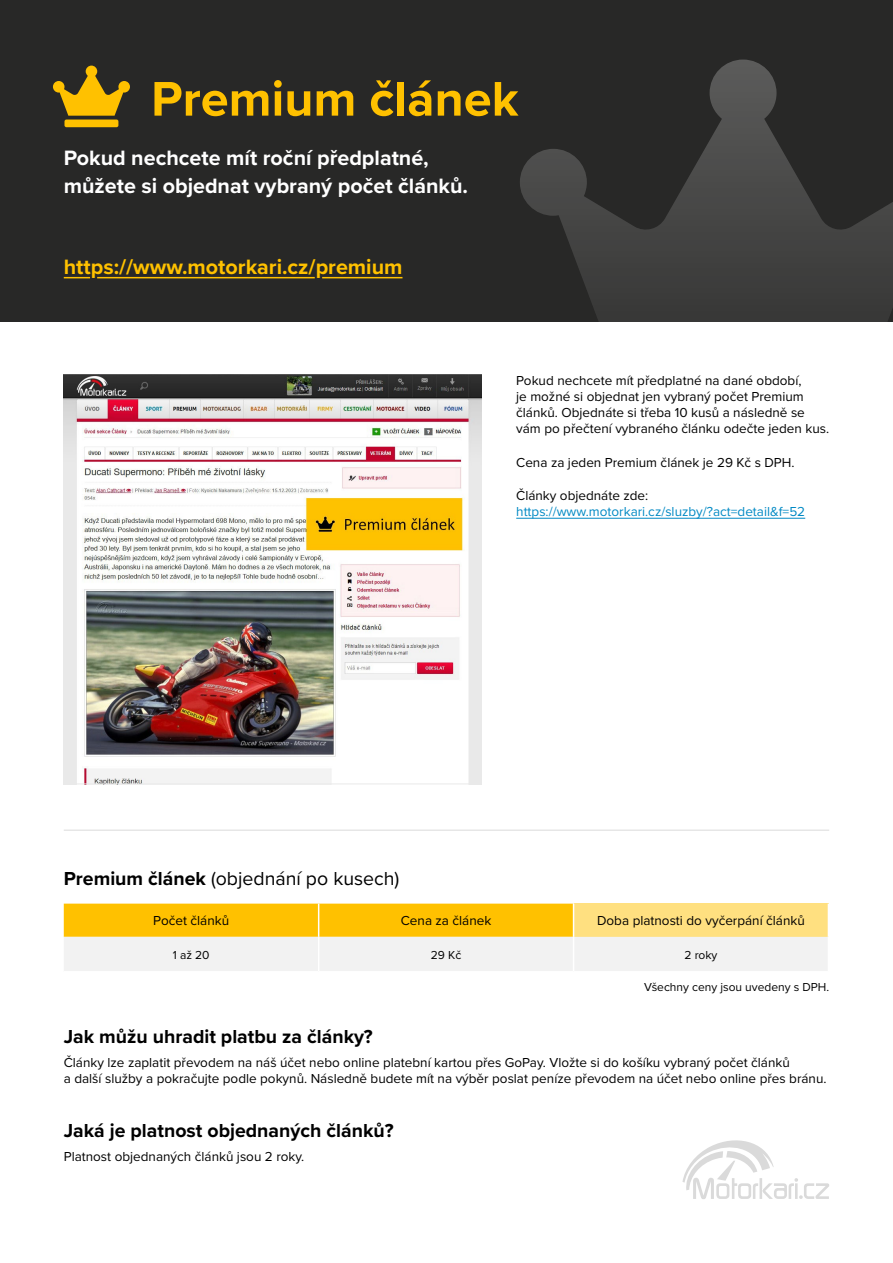
<style>
.page{position:relative;width:893px;height:1263px;background:#fff}
.page>*{position:absolute;margin:0;border:0;box-sizing:border-box;transform-origin:0 0}
.t1{font:700 50.4px "Proxima Nova";color:#ffc100}
.t2{font:700 21.6px/28.3px "Proxima Nova";color:#fff}
.t3{font:700 21.6px "Proxima Nova";color:#ffc100}
.t4{font:700 19.5px "Proxima Nova";color:#000}
.t5{font:19.5px "Proxima Nova";color:#000}
.t6{font:13.5px/16.2px "Proxima Nova";color:#000}
.t7{font:13.5px "Proxima Nova";color:#0089c4}
.t8{font:12px "Proxima Nova";color:#000}
.s1{font-weight:700}
</style>
<div class="page">
<div style="left:0;top:0;width:893px;height:322px;background:#282827"></div>
<svg style="left:520px;top:60px;width:373px;height:262px"></svg>
<hr style="left:64px;top:830px;width:765px;height:1px;background:#dadada">
<svg style="left:682px;top:1140px;width:147px;height:59px"></svg>
<hr style="left:516px;top:518px;width:289px;height:1px;background:#0089c4">
<img style="left:64px;top:374px;width:417px;height:409px">
<hr style="left:64px;top:783px;width:417px;height:1px;background:#e9e9e9">
<svg style="left:53px;top:66px;width:77px;height:61px"></svg>
<hr style="left:97px;top:277px;width:218px;height:1px;background:#ffc100">
<svg style="left:64px;top:277px;width:26px;height:1px"></svg>
<hr style="left:322px;top:277px;width:80px;height:1px;background:#ffc100">
<svg style="left:64px;top:904px;width:764px;height:67px"></svg>
<hr style="left:318px;top:937px;width:1px;height:34px;background:#fff">
<hr style="left:573px;top:937px;width:1px;height:34px;background:#fff">
<hr style="left:318px;top:904px;width:1px;height:33px;background:#fff">
<hr style="left:573px;top:904px;width:1px;height:33px;background:#fff">
<h1 class="t1" style="left:151px;top:61px;width:369px">Premium článek</h1>
<h2 class="t2" style="left:64px;top:143px;width:406px">Pokud nechcete mít roční předplatné, můžete si objednat vybraný počet článků.</h2>
<h2 class="t3" style="left:64px;top:251px;width:340px">https://www.motorkari.cz/premium</h2>
<p class="t6" style="left:516px;top:372px;width:314px">Pokud nechcete mít předplatné na dané období,<br>je možné si objednat jen vybraný počet Premium článků. Objednáte si třeba 10 kusů a následně se vám po přečtení vybraného článku odečte jeden kus.</p>
<p class="t6" style="left:516px;top:453px;width:280px">Cena za jeden Premium článek je 29 Kč s DPH.</p>
<p class="t6" style="left:516px;top:487px;width:134px">Články objednáte zde:</p>
<p class="t7" style="left:516px;top:501px;width:291px">https://www.motorkari.cz/sluzby/?act=detail&amp;f=52</p>
<h3 class="t5" style="left:64px;top:864px;width:337px"><span class="s1">Premium článek</span> (objednání po kusech)</h3>
<p class="t6" style="left:153px;top:912px;width:77px">Počet článků</p>
<p class="t6" style="left:401px;top:912px;width:92px">Cena za článek</p>
<p class="t6" style="left:597px;top:912px;width:209px">Doba platnosti do vyčerpání článků</p>
<p class="t8" style="left:173px;top:946px;width:38px">1 až 20</p>
<p class="t8" style="left:431px;top:946px;width:32px">29 Kč</p>
<p class="t8" style="left:684px;top:946px;width:35px">2 roky</p>
<p class="t8" style="left:644px;top:978px;width:186px">Všechny ceny jsou uvedeny s DPH.</p>
<h3 class="t4" style="left:64px;top:1021px;width:311px">Jak můžu uhradit platbu za články?</h3>
<p class="t6" style="left:64px;top:1054px;width:764px">Články lze zaplatit převodem na náš účet nebo online platební kartou přes GoPay. Vložte si do košíku vybraný počet článků<br>a další služby a pokračujte podle pokynů. Následně budete mít na výběr poslat peníze převodem na účet nebo online přes bránu.</p>
<h3 class="t4" style="left:64px;top:1115px;width:331px">Jaká je platnost objednaných článků?</h3>
<p class="t6" style="left:64px;top:1148px;width:242px">Platnost objednaných článků jsou 2 roky.</p>
</div>
